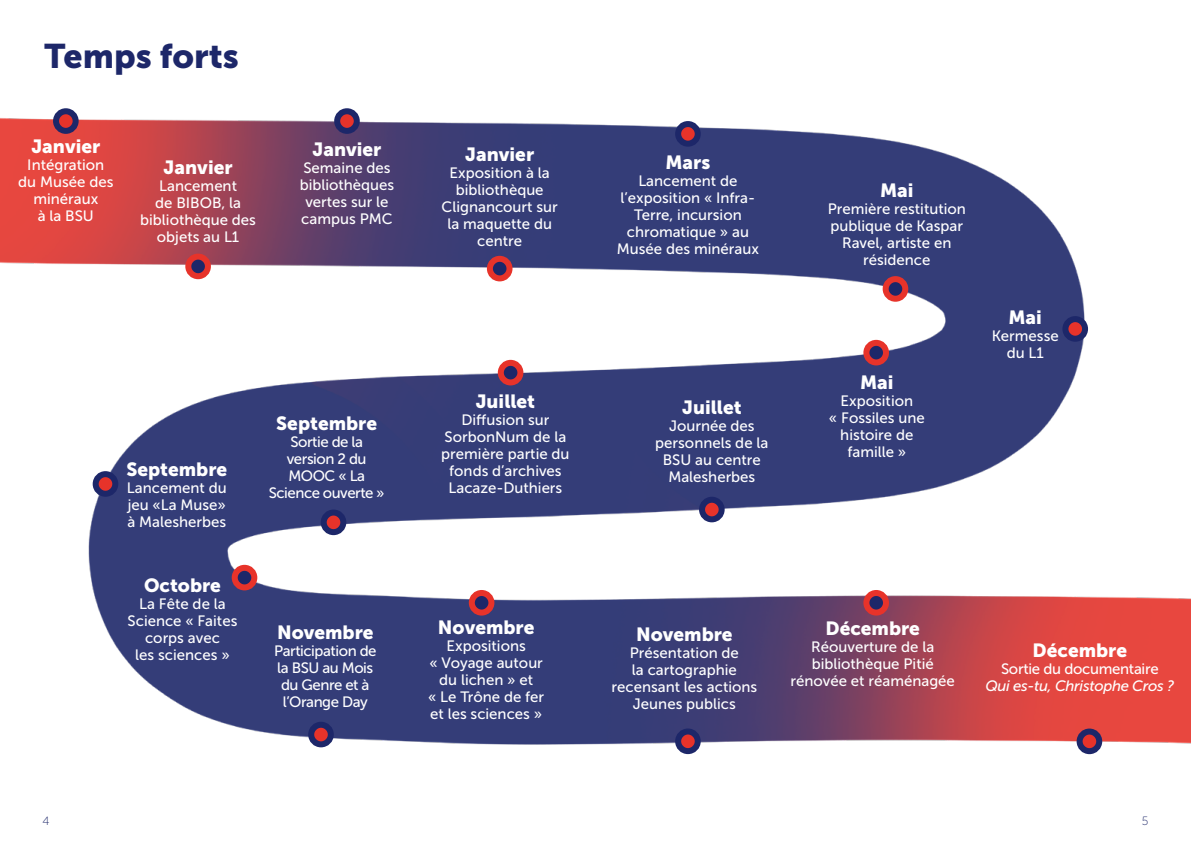
<style>
.page{position:relative;width:1191px;height:842px;background:#fff}
.page>*{position:absolute;margin:0;border:0;box-sizing:border-box;transform-origin:0 0}
.t1{font:34px "Museo Sans 900";color:#1d2769}
.t2{font:19px "Museo Sans 900";color:#fff}
.t3{font:15px/17px "Museo Sans 500";color:#fff;text-align:center}
.t4{font:15px/17px "Museo Sans 500";letter-spacing:-.03em;color:#fff;text-align:center}
.t5{font:italic 15px "Museo Sans 500";letter-spacing:-.02em;color:#fff}
.t6{font:15px "Museo Sans 500";letter-spacing:-.02em;color:#fff}
.t7{font:12px "Museo Sans 100";color:#1d2769}
</style>
<div class="page">
<img style="left:0;top:109px;width:1191px;height:646px">
<div style="left:311px;top:725px;width:20px;height:19px;background:#e7332a;border-radius:50%"></div>
<div style="left:308px;top:722px;width:26px;height:25px;border:6px solid #1d2769;border-radius:50%"></div>
<svg style="left:337px;top:111px;width:20px;height:20px"></svg>
<div style="left:334px;top:108px;width:26px;height:26px;border:6px solid #1d2769;border-radius:50%"></div>
<svg style="left:56px;top:111px;width:20px;height:20px"></svg>
<div style="left:53px;top:108px;width:26px;height:26px;border:6px solid #1d2769;border-radius:50%"></div>
<div style="left:678px;top:124px;width:19px;height:20px;background:#e7332a;border-radius:50%"></div>
<div style="left:675px;top:121px;width:25px;height:26px;border:6px solid #1d2769;border-radius:50%"></div>
<div style="left:702px;top:500px;width:19px;height:19px;background:#e7332a;border-radius:50%"></div>
<div style="left:699px;top:497px;width:25px;height:25px;border:6px solid #1d2769;border-radius:50%"></div>
<svg style="left:1065px;top:319px;width:20px;height:20px"></svg>
<div style="left:1062px;top:316px;width:26px;height:26px;border:6px solid #1d2769;border-radius:50%"></div>
<div style="left:324px;top:512px;width:19px;height:20px;background:#e7332a;border-radius:50%"></div>
<div style="left:321px;top:509px;width:25px;height:26px;border:6px solid #1d2769;border-radius:50%"></div>
<div style="left:678px;top:731px;width:19px;height:20px;background:#e7332a;border-radius:50%"></div>
<div style="left:675px;top:728px;width:25px;height:26px;border:6px solid #1d2769;border-radius:50%"></div>
<svg style="left:1079px;top:731px;width:20px;height:20px"></svg>
<div style="left:1076px;top:728px;width:26px;height:26px;border:6px solid #1d2769;border-radius:50%"></div>
<div style="left:501px;top:363px;width:19px;height:19px;background:#1d2769;border-radius:50%"></div>
<div style="left:498px;top:360px;width:25px;height:25px;border:6px solid #e7332a;border-radius:50%"></div>
<div style="left:235px;top:568px;width:19px;height:19px;background:#1d2769;border-radius:50%"></div>
<div style="left:232px;top:565px;width:25px;height:25px;border:6px solid #e7332a;border-radius:50%"></div>
<div style="left:188px;top:257px;width:20px;height:19px;background:#1d2769;border-radius:50%"></div>
<div style="left:185px;top:254px;width:26px;height:25px;border:6px solid #e7332a;border-radius:50%"></div>
<div style="left:490px;top:259px;width:19px;height:19px;background:#1d2769;border-radius:50%"></div>
<div style="left:487px;top:256px;width:25px;height:25px;border:6px solid #e7332a;border-radius:50%"></div>
<svg style="left:885px;top:279px;width:20px;height:20px"></svg>
<div style="left:882px;top:276px;width:26px;height:26px;border:6px solid #e7332a;border-radius:50%"></div>
<div style="left:866px;top:343px;width:20px;height:19px;background:#1d2769;border-radius:50%"></div>
<div style="left:863px;top:340px;width:26px;height:25px;border:6px solid #e7332a;border-radius:50%"></div>
<div style="left:472px;top:593px;width:19px;height:20px;background:#1d2769;border-radius:50%"></div>
<div style="left:469px;top:590px;width:25px;height:26px;border:6px solid #e7332a;border-radius:50%"></div>
<svg style="left:866px;top:593px;width:20px;height:20px"></svg>
<div style="left:863px;top:590px;width:26px;height:26px;border:6px solid #e7332a;border-radius:50%"></div>
<div style="left:96px;top:474px;width:19px;height:20px;background:#e7332a;border-radius:50%"></div>
<div style="left:93px;top:471px;width:25px;height:26px;border:6px solid #1d2769;border-radius:50%"></div>
<h1 class="t1" style="left:45px;top:37px;width:196px">Temps forts</h1>
<p class="t2" style="left:31px;top:136px;width:70px">Janvier</p>
<p class="t3" style="left:18px;top:157px;width:97px">Intégration du Musée des minéraux<br>à la BSU</p>
<p class="t2" style="left:164px;top:156px;width:70px">Janvier</p>
<p class="t3" style="left:140px;top:177px;width:117px">Lancement<br>de BIBOB, la bibliothèque des objets au L1</p>
<p class="t2" style="left:312px;top:139px;width:70px">Janvier</p>
<p class="t3" style="left:300px;top:160px;width:96px">Semaine des bibliothèques vertes sur le campus PMC</p>
<p class="t2" style="left:465px;top:143px;width:70px">Janvier</p>
<p class="t3" style="left:441px;top:164px;width:118px">Exposition à la bibliothèque<br>Clignancourt sur la maquette du centre</p>
<p class="t2" style="left:126px;top:459px;width:102px">Septembre</p>
<p class="t3" style="left:127px;top:480px;width:101px;text-align:justify">Lancement du jeu «La Muse» à Malesherbes</p>
<p class="t2" style="left:144px;top:574px;width:78px">Octobre</p>
<p class="t3" style="left:128px;top:595px;width:111px">La Fête de la<br>Science « Faites corps avec<br>les sciences »</p>
<p class="t2" style="left:276px;top:413px;width:102px">Septembre</p>
<p class="t4" style="left:269px;top:434px;width:117px">Sortie de la version 2 du<br>MOOC « La<br>Science ouverte »</p>
<p class="t2" style="left:277px;top:622px;width:98px">Novembre</p>
<p class="t4" style="left:274px;top:643px;width:104px">Participation de la BSU au Mois du Genre et à l’Orange Day</p>
<p class="t2" style="left:476px;top:391px;width:61px">Juillet</p>
<p class="t3" style="left:441px;top:412px;width:130px">Diffusion sur<br>SorbonNum de la première partie du fonds d’archives<br>Lacaze-Duthiers</p>
<p class="t2" style="left:438px;top:616px;width:98px">Novembre</p>
<p class="t3" style="left:428px;top:637px;width:118px">Expositions<br>« Voyage autour du lichen » et<br>« Le Trône de fer et les sciences »</p>
<p class="t2" style="left:665px;top:151px;width:46px">Mars</p>
<p class="t3" style="left:617px;top:172px;width:144px">Lancement de l’exposition « Infra-<br>Terre, incursion chromatique » au<br>Musée des minéraux</p>
<p class="t2" style="left:880px;top:180px;width:35px">Mai</p>
<p class="t3" style="left:827px;top:200px;width:140px">Première restitution publique de Kaspar<br>Ravel, artiste en résidence</p>
<p class="t2" style="left:682px;top:397px;width:61px">Juillet</p>
<p class="t3" style="left:655px;top:417px;width:115px">Journée des personnels de la<br>BSU au centre<br>Malesherbes</p>
<p class="t2" style="left:860px;top:372px;width:35px">Mai</p>
<p class="t3" style="left:829px;top:392px;width:97px">Exposition<br>« Fossiles une histoire de famille »</p>
<p class="t2" style="left:1008px;top:307px;width:35px">Mai</p>
<p class="t3" style="left:991px;top:328px;width:68px">Kermesse du L1</p>
<p class="t2" style="left:636px;top:624px;width:98px">Novembre</p>
<p class="t3" style="left:611px;top:644px;width:147px">Présentation de<br>la cartographie recensant les actions<br>Jeunes publics</p>
<p class="t2" style="left:825px;top:618px;width:96px">Décembre</p>
<p class="t3" style="left:790px;top:638px;width:166px">Réouverture de la bibliothèque Pitié rénovée et réaménagée</p>
<p class="t2" style="left:1032px;top:640px;width:96px">Décembre</p>
<p class="t6" style="left:1001px;top:661px;width:159px">Sortie du documentaire</p>
<p class="t5" style="left:985px;top:678px;width:190px">Qui es-tu, Christophe Cros ?</p>
<p class="t7" style="left:43px;top:815px;width:9px">4</p>
<p class="t7" style="left:1141px;top:815px;width:8px">5</p>
</div>
